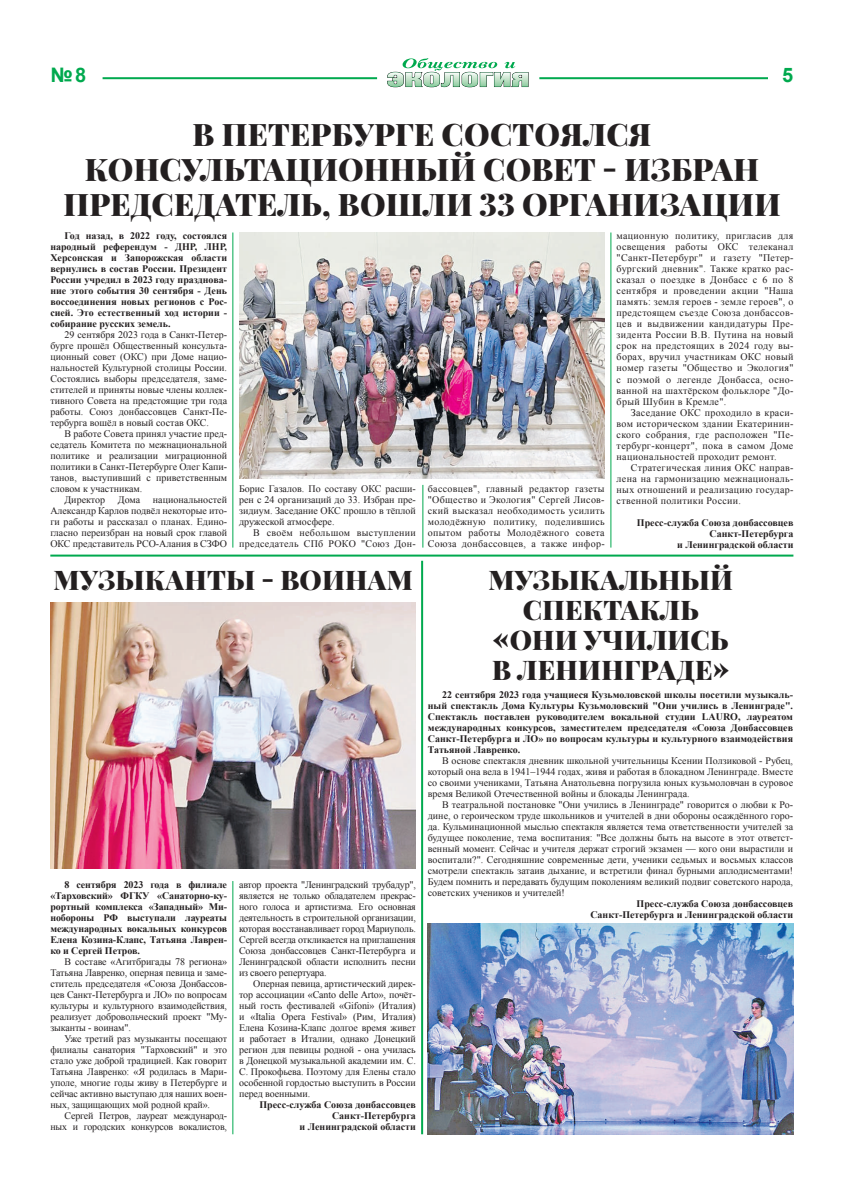
<style>
.page{position:relative;width:842px;height:1191px;background:#fff}
.page>*{position:absolute;margin:0;border:0;box-sizing:border-box;transform-origin:0 0}
.t1{font:900 31px "Playfair Display";letter-spacing:.01em;color:#231f20}
.t2{font:900 27px/30px "Playfair Display";letter-spacing:.01em;color:#231f20;text-align:center}
.t3{font:700 20px "Arial";color:#00a94e}
.t4{font:10px/11px "Times New Roman";color:#231f20;text-align:justify}
.t5{font:700 10px/11px "Times New Roman";color:#231f20;text-align:justify}
.t6{font:10px/11px "Times New Roman";letter-spacing:-.02em;color:#231f20;text-align:right}
.t7{font:10px/11px "Times New Roman";letter-spacing:.03em;color:#231f20;text-align:right}
</style>
<div class="page">
<hr style="left:539px;top:77px;width:228px;height:2px;background:#00a94e">
<hr style="left:103px;top:77px;width:274px;height:2px;background:#00a94e">
<svg style="left:387px;top:58px;width:142px;height:29px"></svg>
<img style="left:239px;top:232px;width:366px;height:247px">
<img style="left:50px;top:602px;width:366px;height:266px">
<img style="left:428px;top:924px;width:365px;height:210px">
<hr style="left:233px;top:881px;width:1px;height:253px;background:#00a94e">
<hr style="left:421px;top:561px;width:2px;height:573px;background:#00a94e">
<hr style="left:50px;top:554px;width:743px;height:2px;background:#00a94e">
<hr style="left:233px;top:232px;width:1px;height:315px;background:#00a94e">
<hr style="left:611px;top:232px;width:1px;height:315px;background:#00a94e">
<hr style="left:423px;top:485px;width:1px;height:62px;background:#00a94e">
<h3 class="t3" style="left:50px;top:62px;width:37px">№ 8</h3>
<h3 class="t3" style="left:782px;top:62px;width:13px">5</h3>
<h1 class="t1" style="left:193px;top:114px;width:52px">В ПЕТЕРБУРГЕ</h1>
<h1 class="t1" style="left:442px;top:114px;width:25px">СОСТОЯЛСЯ</h1>
<h1 class="t1" style="left:85px;top:149px;width:24px">КОНСУЛЬТА</h1>
<h1 class="t1" style="left:285px;top:149px;width:53px">ЦИОНН</h1>
<h1 class="t1" style="left:416px;top:149px;width:91px">ЫЙ СОВЕТ</h1>
<h1 class="t1" style="left:603px;top:149px;width:45px">- ИЗБРАН</h1>
<h1 class="t1" style="left:63px;top:184px;width:23px">ПРЕДСЕДАТЕЛЬ</h1>
<h1 class="t1" style="left:322px;top:184px;width:224px">, ВОШЛИ 33 ОРГАНИЗА</h1>
<h1 class="t1" style="left:701px;top:184px;width:53px">ЦИИ</h1>
<p class="t5" style="left:50px;top:230px;width:178px;text-indent:14px">Год назад, в 2022 году, состоялся народный референдум - ДНР, ЛНР, Херсонская и Запорожская области вернулись в состав России. Президент России учредил в 2023 году празднова&shy;ние этого события 30 сентября - День воссоединения новых регионов с Рос&shy;сией. Это естественный ход истории - собирание русских земель.</p>
<p class="t4" style="left:50px;top:329px;width:178px;text-indent:14px">29 сентября 2023 года в Санкт-Петер&shy;бурге прошёл Общественный консульта&shy;ционный совет (ОКС) при Доме нацио&shy;нальностей Культурной столицы России.<br>Состоялись выборы председателя, заме&shy;стителей и приняты новые члены коллек&shy;тивного Совета на предстоящие три года работы. Союз донбассовцев Санкт-Пе&shy;тербурга вошёл в новый состав ОКС.</p>
<p class="t4" style="left:65px;top:428px;width:164px">В работе Совета принял участие пред-</p>
<p class="t4" style="left:50px;top:439px;width:178px">седатель Комитета по межнациональной</p>
<p class="t4" style="left:50px;top:450px;width:178px">политике и реализации миграционной</p>
<p class="t4" style="left:50px;top:461px;width:178px">политики в Санкт-Петербурге Олег Капи-</p>
<p class="t4" style="left:50px;top:472px;width:178px">танов, выступивший с приветственным</p>
<p class="t4" style="left:50px;top:483px;width:94px">словом к участникам.</p>
<p class="t4" style="left:65px;top:494px;width:42px">Директор</p>
<p class="t4" style="left:118px;top:494px;width:24px">Дома</p>
<p class="t4" style="left:617px;top:230px;width:178px">мационную политику, пригласив для освещения работы ОКС телеканал "Санкт-Петербург" и газету "Петер&shy;бургский дневник". Также кратко рас&shy;сказал о поездке в Донбасс с 6 по 8 сентября и проведении акции "Наша память: земля героев - земле героев", о предстоящем съезде Союза донбассов&shy;цев и выдвижении кандидатуры Пре&shy;зидента России В.В. Путина на новый срок на предстоящих в 2024 году вы&shy;борах, вручил участникам ОКС новый номер газеты "Общество и Экология" с поэмой о легенде Донбасса, осно&shy;ванной на шахтёрском фольклоре "До&shy;брый Шубин в Кремле".</p>
<p class="t4" style="left:617px;top:406px;width:178px;text-indent:14px">Заседание ОКС проходило в краси&shy;вом историческом здании Екатеринин&shy;ского собрания, где расположен "Пе&shy;тербург-концерт", пока в самом Доме национальностей проходит ремонт.</p>
<p class="t4" style="left:617px;top:461px;width:178px;text-indent:14px">Стратегическая линия ОКС направ&shy;лена на гармонизацию межнациональ&shy;ных отношений и реализацию государ&shy;ственной политики России.</p>
<p class="t5" style="left:637px;top:516px;width:158px;text-align:right">Пресс-служба Союза донбассовцев<br>Санкт-Петербурга<br>и Ленинградской области</p>
<p class="t4" style="left:428px;top:482px;width:178px">бассовцев", главный редактор газеты "Общество и Экология" Сергей Лисов&shy;ский высказал необходимость усилить молодёжную политику, поделившись опытом работы Молодёжного совета Союза донбассовцев, а также инфор-</p>
<p class="t4" style="left:50px;top:494px;width:178px;text-indent:103px">национальностей Александр Карлов подвёл некоторые ито&shy;ги работы и рассказал о планах. Едино&shy;гласно переизбран на новый срок главой ОКС представитель РСО-Алания в СЗФО</p>
<p class="t4" style="left:239px;top:482px;width:178px">Борис Газалов. По составу ОКС расши&shy;рен с 24 организаций до 33. Избран пре&shy;зидиум. Заседание ОКС прошло в тёплой дружеской атмосфере.</p>
<p class="t7" style="left:239px;top:526px;width:178px">В своём небольшом выступлении председатель СПб РОКО "Союз Дон-</p>
<h2 class="t2" style="left:54px;top:564px;width:361px">Музыканты - воинам</h2>
<p class="t5" style="left:50px;top:878px;width:178px;text-indent:14px">8 сентября 2023 года в филиале «Тарховский» ФГКУ «Санаторно-ку&shy;рортный комплекса «Западный» Ми&shy;нобороны РФ выступали лауреаты международных вокальных конкурсов Елена Козина-Клапс, Татьяна Лаврен&shy;ко и Сергей Петров.</p>
<p class="t4" style="left:50px;top:955px;width:178px;text-indent:14px">В составе «Агитбригады 78 региона» Татьяна Лавренко, оперная певица и заме&shy;ститель председателя «Союза Донбассов&shy;цев Санкт-Петербурга и ЛО» по вопросам культуры и культурного взаимодействия, реализует добровольческий проект "Му&shy;зыканты - воинам".</p>
<p class="t4" style="left:50px;top:1032px;width:178px;text-indent:14px">Уже третий раз музыканты посещают филиалы санатория "Тарховский" и это стало уже доброй традицией. Как говорит Татьяна Лавренко: «Я родилась в Мари&shy;уполе, многие годы живу в Петербурге и сейчас активно выступаю для наших воен&shy;ных, защищающих мой родной край».</p>
<p class="t6" style="left:50px;top:1109px;width:178px">Сергей Петров, лауреат международ&shy;ных и городских конкурсов вокалистов,</p>
<p class="t4" style="left:239px;top:879px;width:178px">автор проекта "Ленинградский трубадур", является не только обладателем прекрас&shy;ного голоса и артистизма. Его основная деятельность в строительной организации, которая восстанавливает город Мариуполь.<br>Сергей всегда откликается на приглашения Союза донбассовцев Санкт-Петербурга и Ленинградской области исполнить песни из своего репертуара.</p>
<p class="t4" style="left:239px;top:978px;width:178px;text-indent:14px">Оперная певица, артистический дирек&shy;тор ассоциации «Canto delle Arto», почёт&shy;ный гость фестивалей «Gifoni» (Италия) и «Italia Opera Festival» (Рим, Италия)<br>Елена Козина-Клапс долгое время живет и работает в Италии, однако Донецкий регион для певицы родной - она училась в Донецкой музыкальной академии им. С.<br>С. Прокофьева. Поэтому для Елены стало особенной гордостью выступить в России перед военными.</p>
<p class="t5" style="left:259px;top:1099px;width:158px;text-align:right">Пресс-служба Союза донбассовцев<br>Санкт-Петербурга<br>и Ленинградской области</p>
<h2 class="t2" style="left:488px;top:564px;width:246px">Музыкальный спектакль «Они учились в Ленинграде»</h2>
<p class="t5" style="left:428px;top:688px;width:367px;text-indent:14px">22 сентября 2023 года учащиеся Кузьмоловской школы посетили музыкаль&shy;ный спектакль Дома Культуры Кузьмоловский "Они учились в Ленинграде".<br>Спектакль поставлен руководителем вокальной студии LAURO, лауреатом международных конкурсов, заместителем председателя «Союза Донбассовцев Санкт-Петербурга и ЛО» по вопросам культуры и культурного взаимодействия Татьяной Лавренко.</p>
<p class="t4" style="left:428px;top:754px;width:367px;text-indent:14px">В основе спектакля дневник школьной учительницы Ксении Ползиковой - Рубец, который она вела в 1941–1944 годах, живя и работая в блокадном Ленинграде. Вместе со своими учениками, Татьяна Анатольевна погрузила юных кузьмоловчан в суровое время Великой Отечественной войны и блокады Ленинграда.</p>
<p class="t4" style="left:428px;top:798px;width:367px;text-indent:14px">В театральной постановке "Они учились в Ленинграде" говорится о любви к Ро&shy;дине, о героическом труде школьников и учителей в дни обороны осаждённого горо&shy;да. Кульминационной мыслью спектакля является тема ответственности учителей за будущее поколение, тема воспитания: "Все должны быть на высоте в этот ответст&shy;венный момент. Сейчас и учителя держат строгий экзамен — кого они вырастили и воспитали?". Сегодняшние современные дети, ученики седьмых и восьмых классов смотрели спектакль затаив дыхание, и встретили финал бурными аплодисментами!<br>Будем помнить и передавать будущим поколениям великий подвиг советского народа, советских учеников и учителей!</p>
<p class="t5" style="left:590px;top:897px;width:204px;text-align:right">Пресс-служба Союза донбассовцев<br>Санкт-Петербурга и Ленинградской области</p>
</div>
